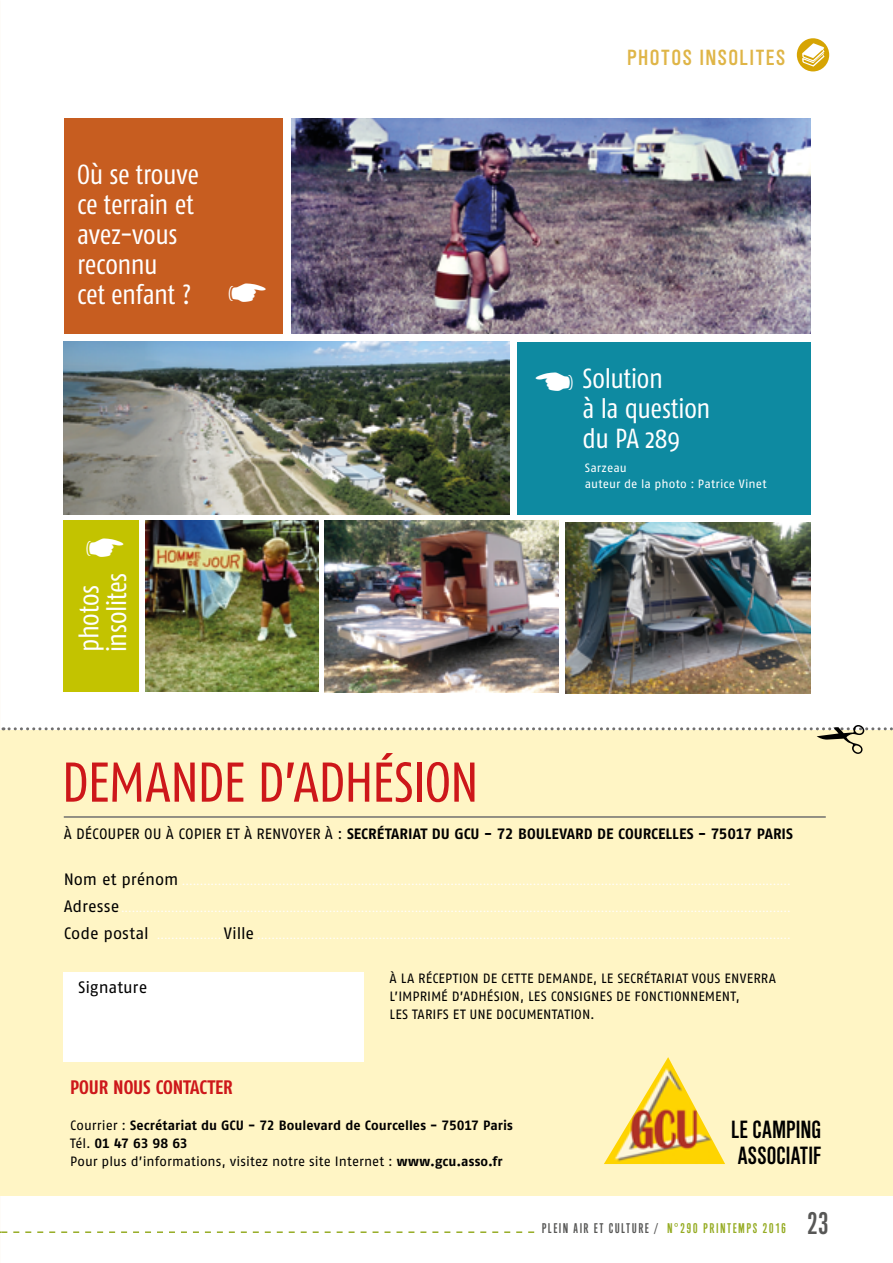
<style>
.page{position:relative;width:893px;height:1263px;background:#fff}
.page>*{position:absolute;margin:0;border:0;box-sizing:border-box;transform-origin:0 0}
.t1{font:55.95px "Fago Co";letter-spacing:-.02em;color:#cd171a}
.t2{font:30px "Cg Alpin Gth No 1";color:#575756}
.t3{font:27.6px/30px "Fago Co";letter-spacing:-.01em;color:#fff}
.t4{font:23.85px/25.5px "Cg Alpin Gth No 2";color:#000}
.t5{font:21px "Cg Alpin Gth No 3";letter-spacing:.075em;color:#dfb547}
.t6{font:700 19.5px "Fago Co";letter-spacing:-.01em;color:#cd171a}
.t7{font:16.5px "Fago No Regular Tf";letter-spacing:-.005em;color:#000}
.t8{font:15px "Fago No Bold Tf";color:#000}
.t9{font:13.5px/18px "Fago No Regular Tf";letter-spacing:.005em;color:#000}
.t10{font:13.5px/18px "Fago No Bold Tf";color:#000}
.t11{font:13.5px "Cg Alpin Gth No 1";letter-spacing:.115em;color:#575756}
.t12{font:12px/16.5px "Fago No Regular Tf";letter-spacing:.01em;color:#fff}
.t13{font:10.5px "Fago No Regular Tf";color:#fff}
.s1{font-family:"Fago No Regular Tf"}
.s2{font-size:16.5px;color:#000}
.s3{font-family:"Fago No Bold Tf"}
.s4{color:#96ac24}
</style>
<div class="page">
<div style="left:797px;top:38px;width:32px;height:33px;background:#d6a403;border-radius:50%"></div>
<svg style="left:802px;top:43px;width:22px;height:24px"></svg>
<div style="left:1px;top:730px;width:892px;height:466px;background:#fff5c5"></div>
<hr style="left:64px;top:816px;width:762px;height:2px;background:#706f6f">
<div style="left:64px;top:972px;width:300px;height:89px;background:#fff"></div>
<img style="left:604px;top:1057px;width:121px;height:107px">
<img style="left:146px;top:521px;width:173px;height:170px">
<img style="left:291px;top:118px;width:520px;height:215px">
<img style="left:324px;top:521px;width:234px;height:171px">
<img style="left:566px;top:523px;width:244px;height:170px">
<img style="left:64px;top:342px;width:445px;height:172px">
<div style="left:64px;top:118px;width:219px;height:215px;background:#c75d20"></div>
<div style="left:64px;top:520px;width:75px;height:172px;background:#c3c300"></div>
<div style="left:517px;top:342px;width:294px;height:172px;background:#0e8aa1"></div>
<svg style="left:0;top:1231px;width:534px;height:2px"></svg>
<svg style="left:3px;top:727px;width:890px;height:4px"></svg>
<h3 class="t3" style="left:77px;top:159px;width:192px">Où se trouve<br>ce terrain et avez-vous<br>reconnu<br>cet enfant ? ☛</h3>
<h3 class="t3" style="left:75px;top:652px;width:81px;line-height:27.6px;rotate:-90deg">photos insolites</h3>
<h1 class="t1" style="left:62px;top:750px;width:419px">DEMANDE D’ADHÉSION</h1>
<h3 class="t5" style="left:627px;top:45px;width:160px">PHOTOS INSOLITES</h3>
<h3 class="t3" style="left:583px;top:363px;width:129px">Solution<br>à la question du PA 289</h3>
<p class="t12" style="left:585px;top:459px;width:183px">Sarzeau<br>auteur de la photo : Patrice Vinet</p>
<h3 class="t8" style="left:64px;top:825px;width:731px"><span class="s1">À DÉCOUPER OU À COPIER ET À RENVOYER À :</span> SECRÉTARIAT DU GCU - 72 BOULEVARD DE COURCELLES - 75017 PARIS</h3>
<p class="t13" style="left:64px;top:875px;width:728px"><span class="s2">Nom et prénom</span> ..........................................................................................................................................................................</p>
<p class="t13" style="left:64px;top:902px;width:728px"><span class="s2">Adresse</span> ...........................................................................................................................................................................................</p>
<p class="t13" style="left:64px;top:929px;width:728px"><span class="s2">Code postal</span> .................. <span class="s2">Ville</span> .....................................................................................................................................................</p>
<h3 class="t7" style="left:78px;top:977px;width:71px">Signature</h3>
<p class="t9" style="left:389px;top:969px;width:388px">À LA RÉCEPTION DE CETTE DEMANDE, LE SECRÉTARIAT VOUS ENVERRA<br>L’IMPRIMÉ D’ADHÉSION, LES CONSIGNES DE FONCTIONNEMENT,<br>LES TARIFS ET UNE DOCUMENTATION.</p>
<h3 class="t6" style="left:70px;top:1076px;width:164px">POUR NOUS CONTACTER</h3>
<p class="t10" style="left:70px;top:1116px;width:444px"><span class="s1">Courrier :</span> Secrétariat du GCU - 72 Boulevard de Courcelles - 75017 Paris<br><span class="s1">Tél.</span> 01 47 63 98 63</p>
<p class="t9" style="left:70px;top:1152px;width:434px">Pour plus d’informations, visitez notre site Internet : <span class="s3">www.gcu.asso.fr</span></p>
<h3 class="t4" style="left:731px;top:1117px;width:91px">LE CAMPING<br>ASSOCIATIF</h3>
<p class="t11" style="left:542px;top:1220px;width:246px">PLEIN AIR ET CULTURE ∕ <span class="s4">N°290 PRINTEMPS 2016</span></p>
<h2 class="t2" style="left:807px;top:1205px;width:23px">23</h2>
</div>
